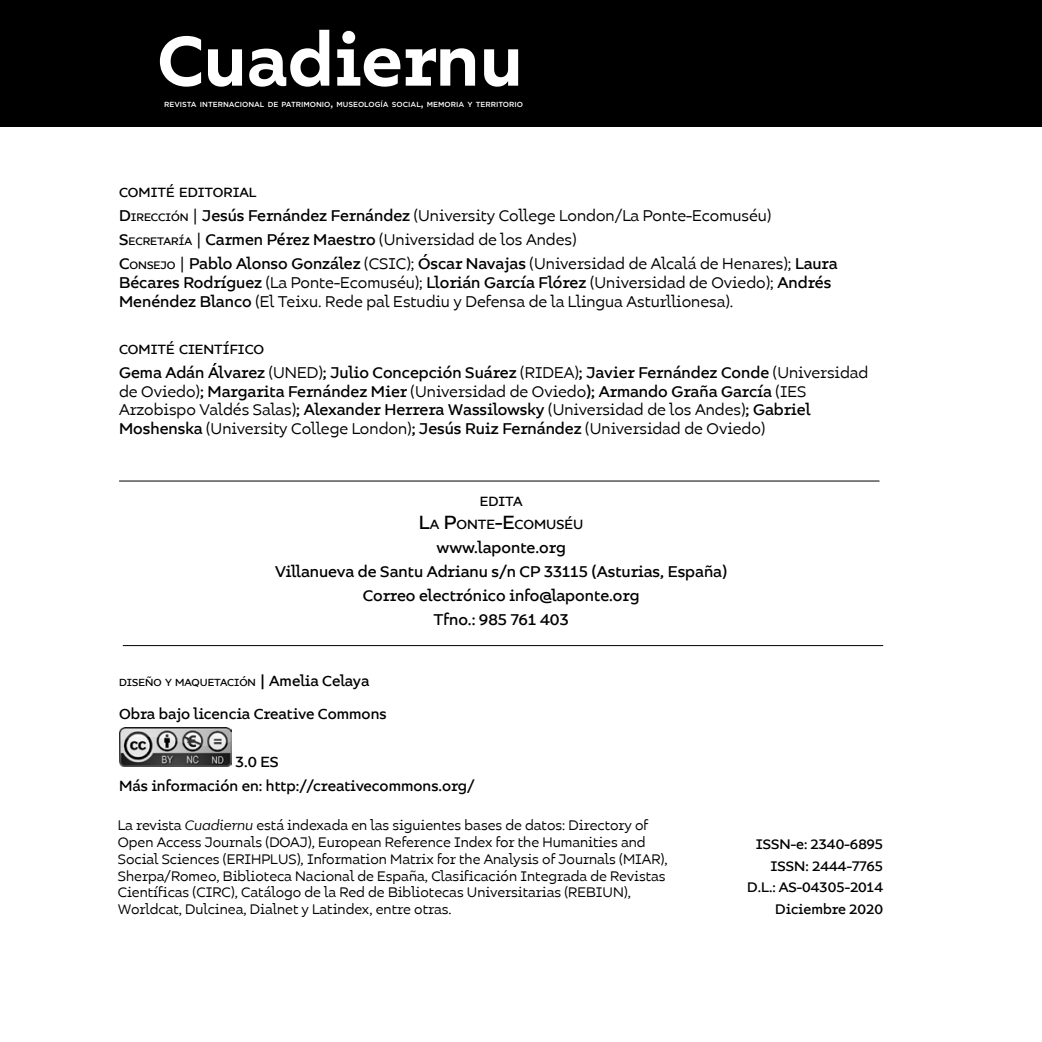
<style>
.page{position:relative;width:1042px;height:1042px;background:#fff}
.page>*{position:absolute;margin:0;border:0;box-sizing:border-box;transform-origin:0 0}
.t1{font:500 71.58px "Bilbao";color:#fff}
.t2{font:15.75px/18.9px "Bilbao";color:#000}
.t3{font:15.75px/23.8px "Bilbao";color:#000}
.t4{font:14.88px/23.8px "Bilbao";color:#000}
.t5{font:14px/16.8px "Bilbao";color:#000}
.t6{font:14px/21.7px "Bilbao";color:#000;text-align:right}
.t7{font:13.47px/23.1px "Bilbao";color:#000;text-align:center}
.t8{font:10.33px "Bilbao";color:#000}
.t9{font:500 7.35px "Gotham";color:#fff}
.s1{font-size:10.5px}
.s2{font-style:inherit}
.s3{font-size:11.03px}
.s4{font-size:19.25px}
.s5{font-size:14.88px}
.s6{font-style:italic}
</style>
<div class="page">
<div style="left:0;top:0;width:1042px;height:126px;background:#000"></div>
<img style="left:119px;top:727px;width:113px;height:40px">
<hr style="left:123px;top:645px;width:760px;height:1px;background:#000">
<hr style="left:119px;top:481px;width:760px;height:1px;background:#000">
<h1 class="t1" style="left:158px;top:10px;width:367px">Cuadiernu</h1>
<p class="t9" style="left:164px;top:100px;width:360px">REVISTA INTERNACIONAL DE PATRIMONIO<span class="s1">,</span> MUSEOLOGÍA SOCIAL<span class="s1">,</span> MEMORIA Y TERRITORIO</p>
<p class="t7" style="left:119px;top:181px;width:139px">COMITÉ EDITORIAL</p>
<p class="t3" style="left:119px;top:204px;width:720px"><span class="s2">D</span><span class="s3">IRECCIÓN</span> | <span class="s2">Jesús Fernández Fernández</span> (University College London/La Ponte-Ecomuséu)<br><span class="s2">S</span><span class="s3">ECRETARÍA</span> | <span class="s2">Carmen Pérez Maestro</span> (Universidad de los Andes)<br><span class="s2">C</span><span class="s3">ONSEJO</span> | <span class="s2">Pablo Alonso González</span> (CSIC); <span class="s2">Óscar Navajas</span> (Universidad de Alcalá de Henares); <span class="s2">Laura</span></p>
<p class="t3" style="left:119px;top:273px;width:713px;line-height:18.9px"><span class="s2">Bécares Rodríguez</span> (La Ponte-Ecomuséu); <span class="s2">Llorián García Flórez</span> (Universidad de Oviedo); <span class="s2">Andrés<br>Menéndez Blanco</span> (El Teixu. Rede pal Estudiu y Defensa de la Llingua Asturllionesa).</p>
<p class="t7" style="left:119px;top:337px;width:147px">COMITÉ CIENTÍFICO</p>
<p class="t2" style="left:119px;top:363px;width:751px">Gema Adán Álvarez <span class="s2">(UNED)</span>; Julio Concepción Suárez <span class="s2">(RIDEA)</span>; Javier Fernández Conde <span class="s2">(Universidad de Oviedo)</span>; Margarita Fernández Mier <span class="s2">(Universidad de Oviedo</span>); Armando Graña García <span class="s2">(IES Arzobispo Valdés Salas)</span>; Alexander Herrera Wassilowsky <span class="s2">(Universidad de los Andes)</span>; Gabriel Moshenska <span class="s2">(University College London)</span>; Jesús Ruiz Fernández <span class="s2">(Universidad de Oviedo)</span></p>
<p class="t7" style="left:419px;top:490px;width:166px">EDITA<br><span class="s4">L</span>A <span class="s4">P</span>ONTE<span class="s4">-E</span>COMUSÉU</p>
<p class="t2" style="left:275px;top:535px;width:453px;line-height:23.8px;text-align:center">www.laponte.org<br>Villanueva de Santu Adrianu s/n CP 33115 (Asturias, España)<br>Correo electrónico info@laponte.org<br>Tfno.: 985 761 403</p>
<p class="t8" style="left:119px;top:675px;width:252px">DISEÑO Y MAQUETACIÓN <span class="s5">| Amelia Celaya</span></p>
<p class="t4" style="left:119px;top:702px;width:269px">Obra bajo licencia Creative Commons</p>
<p class="t4" style="left:119px;top:750px;width:357px;text-indent:116px">3.0 ES<br>Más información en: http://creativecommons.org/</p>
<p class="t5" style="left:118px;top:817px;width:551px">La revista <span class="s6">Cuadiernu</span> está indexada en las siguientes bases de datos: Directory of Open Access Journals (DOAJ), European Reference Index for the Humanities and Social Sciences (ERIHPLUS), Information Matrix for the Analysis of Journals (MIAR), Sherpa/Romeo, Biblioteca Nacional de España, Clasificación Integrada de Revistas Científicas (CIRC), Catálogo de la Red de Bibliotecas Universitarias (REBIUN), Worldcat, Dulcinea, Dialnet y Latindex, entre otras.</p>
<p class="t6" style="left:747px;top:833px;width:137px">ISSN-e: 2340-6895<br>ISSN: 2444-7765<br>D.L.: AS-04305-2014<br>Diciembre 2020</p>
</div>
